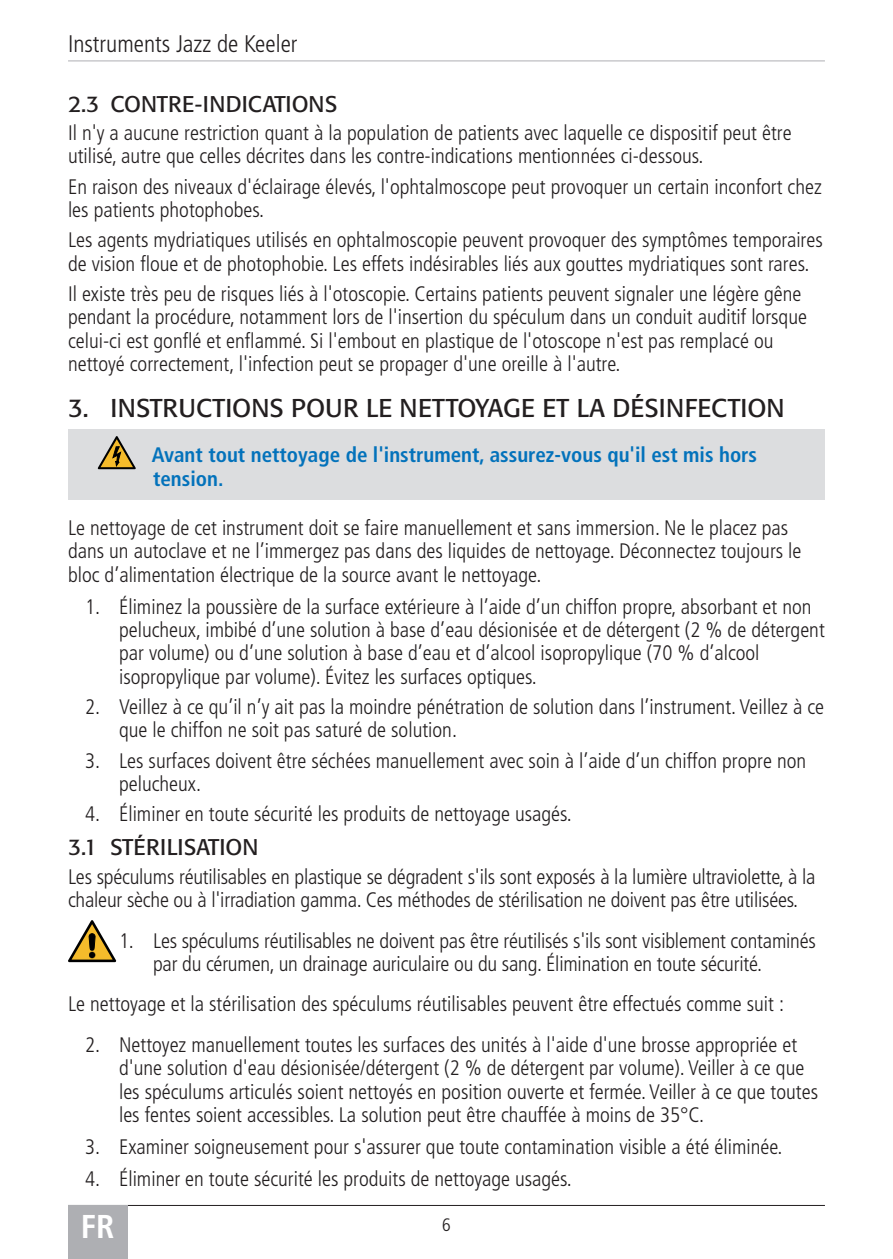
<style>
.page{position:relative;width:893px;height:1259px;background:#fff}
.page>*{position:absolute;margin:0;border:0;box-sizing:border-box;transform-origin:0 0}
.t1{font:700 condensed 33px "Frutiger LT Pro";color:#fff}
.t2{font:25.5px "Formata BQ";color:#231f20}
.t3{font:300 condensed 24px "Frutiger LT Pro";color:#231f20}
.t4{font:22.5px "Formata BQ";color:#231f20}
.t5{font:300 condensed 21px/23.4px "Frutiger LT Pro";color:#231f20}
.t6{font:700 condensed 21px/24px "Frutiger LT Pro";color:#0372bb}
.t7{font:300 condensed 18px "Frutiger LT Pro";color:#231f20}
</style>
<div class="page">
<hr style="left:68px;top:1205px;width:757px;height:1px;background:#231f20">
<div style="left:68px;top:1205px;width:60px;height:54px;background:#aeafb3"></div>
<hr style="left:68px;top:60px;width:757px;height:1px;background:#aeafb3">
<div style="left:68px;top:429px;width:757px;height:71px;background:#dcdddf"></div>
<svg style="left:98px;top:436px;width:38px;height:33px"></svg>
<svg style="left:68px;top:920px;width:48px;height:42px"></svg>
<p class="t3" style="left:68px;top:30px;width:231px">Instruments Jazz de Keeler</p>
<p class="t4" style="left:68px;top:90px;width:271px">2.3 CONTRE-INDICATIONS</p>
<p class="t5" style="left:68px;top:121px;width:725px">Il n'y a aucune restriction quant à la population de patients avec laquelle ce dispositif peut être utilisé, autre que celles décrites dans les contre-indications mentionnées ci-dessous.</p>
<p class="t5" style="left:68px;top:175px;width:755px">En raison des niveaux d'éclairage élevés, l'ophtalmoscope peut provoquer un certain inconfort chez les patients photophobes.</p>
<p class="t5" style="left:68px;top:228px;width:756px">Les agents mydriatiques utilisés en ophtalmoscopie peuvent provoquer des symptômes temporaires de vision floue et de photophobie. Les effets indésirables liés aux gouttes mydriatiques sont rares.</p>
<p class="t5" style="left:68px;top:282px;width:740px">Il existe très peu de risques liés à l'otoscopie. Certains patients peuvent signaler une légère gêne pendant la procédure, notamment lors de l'insertion du spéculum dans un conduit auditif lorsque celui-ci est gonflé et enflammé. Si l'embout en plastique de l'otoscope n'est pas remplacé ou nettoyé correctement, l'infection peut se propager d'une oreille à l'autre.</p>
<p class="t2" style="left:68px;top:392px;width:718px">3. INSTRUCTIONS POUR LE NETTOYAGE ET LA DÉSINFECTION</p>
<p class="t6" style="left:152px;top:443px;width:607px">Avant tout nettoyage de l'instrument, assurez-vous qu'il est mis hors tension.</p>
<p class="t5" style="left:68px;top:516px;width:735px">Le nettoyage de cet instrument doit se faire manuellement et sans immersion. Ne le placez pas dans un autoclave et ne l’immergez pas dans des liquides de nettoyage. Déconnectez toujours le bloc d’alimentation électrique de la source avant le nettoyage.</p>
<p class="t5" style="left:119px;top:595px;width:707px;text-indent:-34px">1. Éliminez la poussière de la surface extérieure à l’aide d’un chiffon propre, absorbant et non pelucheux, imbibé d’une solution à base d’eau désionisée et de détergent (2 % de détergent par volume) ou d’une solution à base d’eau et d’alcool isopropylique (70 % d’alcool isopropylique par volume). Évitez les surfaces optiques.</p>
<p class="t5" style="left:119px;top:695px;width:706px;text-indent:-34px">2. Veillez à ce qu’il n’y ait pas la moindre pénétration de solution dans l’instrument. Veillez à ce que le chiffon ne soit pas saturé de solution.</p>
<p class="t5" style="left:119px;top:749px;width:689px;text-indent:-34px">3. Les surfaces doivent être séchées manuellement avec soin à l’aide d’un chiffon propre non pelucheux.</p>
<p class="t5" style="left:85px;top:802px;width:488px">4. Éliminer en toute sécurité les produits de nettoyage usagés.</p>
<p class="t4" style="left:68px;top:833px;width:192px">3.1 STÉRILISATION</p>
<p class="t5" style="left:68px;top:865px;width:749px">Les spéculums réutilisables en plastique se dégradent s'ils sont exposés à la lumière ultraviolette, à la chaleur sèche ou à l'irradiation gamma. Ces méthodes de stérilisation ne doivent pas être utilisées.</p>
<p class="t5" style="left:153px;top:929px;width:664px;text-indent:-34px">1. Les spéculums réutilisables ne doivent pas être réutilisés s'ils sont visiblement contaminés par du cérumen, un drainage auriculaire ou du sang. Élimination en toute sécurité.</p>
<p class="t5" style="left:68px;top:992px;width:717px">Le nettoyage et la stérilisation des spéculums réutilisables peuvent être effectués comme suit :</p>
<p class="t5" style="left:119px;top:1033px;width:700px;text-indent:-34px">2. Nettoyez manuellement toutes les surfaces des unités à l'aide d'une brosse appropriée et d'une solution d'eau désionisée/détergent (2 % de détergent par volume). Veiller à ce que les spéculums articulés soient nettoyés en position ouverte et fermée. Veiller à ce que toutes les fentes soient accessibles. La solution peut être chauffée à moins de 35°C.</p>
<p class="t5" style="left:85px;top:1135px;width:699px">3. Examiner soigneusement pour s'assurer que toute contamination visible a été éliminée.</p>
<p class="t5" style="left:85px;top:1167px;width:488px">4. Éliminer en toute sécurité les produits de nettoyage usagés.</p>
<h1 class="t1" style="left:81px;top:1207px;width:35px">FR</h1>
<p class="t7" style="left:442px;top:1214px;width:10px">6</p>
</div>
